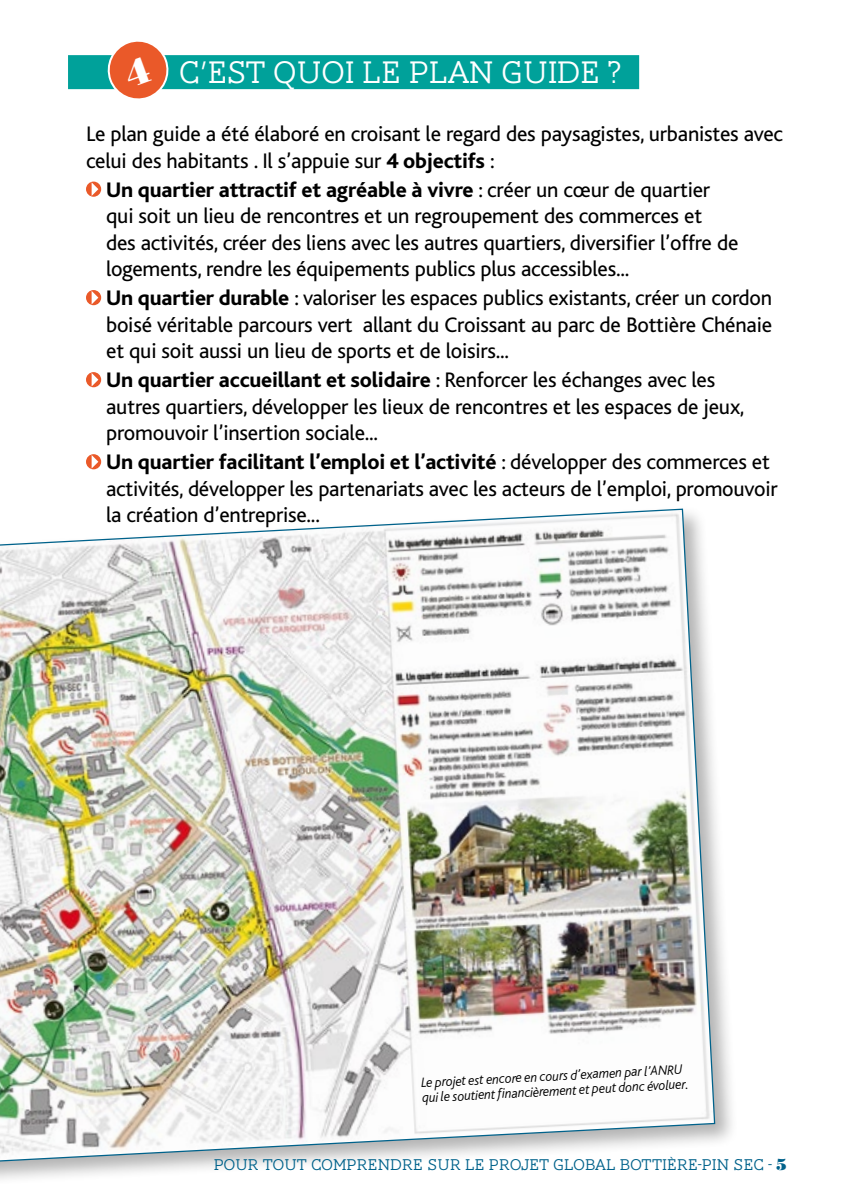
<style>
.page{position:relative;width:842px;height:1191px;background:#fff}
.page>*{position:absolute;margin:0;border:0;box-sizing:border-box;transform-origin:0 0}
.t1{font:300 32px "AW Conqueror Slab";letter-spacing:-.01em;color:#fff}
.t2{font:22px/26.4px "Bliss";letter-spacing:-.01em;color:#000}
.t3{font:300 16px "AW Conqueror Slab";color:#00628b}
.t4{font:italic 300 14px/15px "Bliss";color:#000}
.s1{font-weight:800}
.s2{font-family:"Bodoni Poster";font-weight:400}
</style>
<div class="page">
<div style="left:68px;top:55px;width:571px;height:34px;background:#00a19a"></div>
<svg style="left:86px;top:182px;width:15px;height:15px"></svg>
<svg style="left:92px;top:182px;width:6px;height:14px"></svg>
<svg style="left:86px;top:290px;width:15px;height:15px"></svg>
<svg style="left:92px;top:291px;width:6px;height:13px"></svg>
<svg style="left:86px;top:372px;width:15px;height:15px"></svg>
<svg style="left:92px;top:373px;width:6px;height:13px"></svg>
<svg style="left:86px;top:454px;width:15px;height:15px"></svg>
<svg style="left:92px;top:455px;width:6px;height:13px"></svg>
<div style="left:0;top:505px;width:739px;height:686px;background:#000;opacity:.3"></div>
<img style="left:0;top:508px;width:716px;height:662px">
<svg style="left:105px;top:41px;width:66px;height:58px"></svg>
<h1 class="t1" style="left:179px;top:56px;width:445px">C’EST QUOI LE PLAN GUIDE ?</h1>
<p class="t2" style="left:86px;top:121px;width:698px">Le plan guide a été élaboré en croisant le regard des paysagistes, urbanistes avec celui des habitants . Il s’appuie sur <span class="s1">4 objectifs</span> :</p>
<p class="t2" style="left:106px;top:177px;width:634px"><span class="s1">Un quartier attractif et agréable à vivre</span> : créer un cœur de quartier qui soit un lieu de rencontres et un regroupement des commerces et<br>des activités, créer des liens avec les autres quartiers, diversifier l’offre de logements, rendre les équipements publics plus accessibles...</p>
<p class="t2" style="left:106px;top:285px;width:667px;text-align:justify"><span class="s1">Un quartier durable</span> : valoriser les espaces publics existants, créer un cordon boisé véritable parcours vert allant du Croissant au parc de Bottière Chénaie et qui soit aussi un lieu de sports et de loisirs...</p>
<p class="t2" style="left:106px;top:367px;width:640px"><span class="s1">Un quartier accueillant et solidaire</span> : Renforcer les échanges avec les autres quartiers, développer les lieux de rencontres et les espaces de jeux, promouvoir l’insertion sociale...</p>
<p class="t2" style="left:106px;top:449px;width:673px"><span class="s1">Un quartier facilitant l’emploi et l’activité</span> : développer des commerces et activités, développer les partenariats avec les acteurs de l’emploi, promouvoir la création d’entreprise...</p>
<p class="t4" style="left:421px;top:1075px;width:269px;rotate:-3deg">Le projet est encore en cours d’examen par l’ANRU qui le soutient fi nancièrement et peut donc évoluer.</p>
<p class="t3" style="left:214px;top:1155px;width:575px">POUR TOUT COMPRENDRE SUR LE PROJET GLOBAL BOTTIÈRE-PIN SEC - <span class="s2">5</span></p>
</div>
